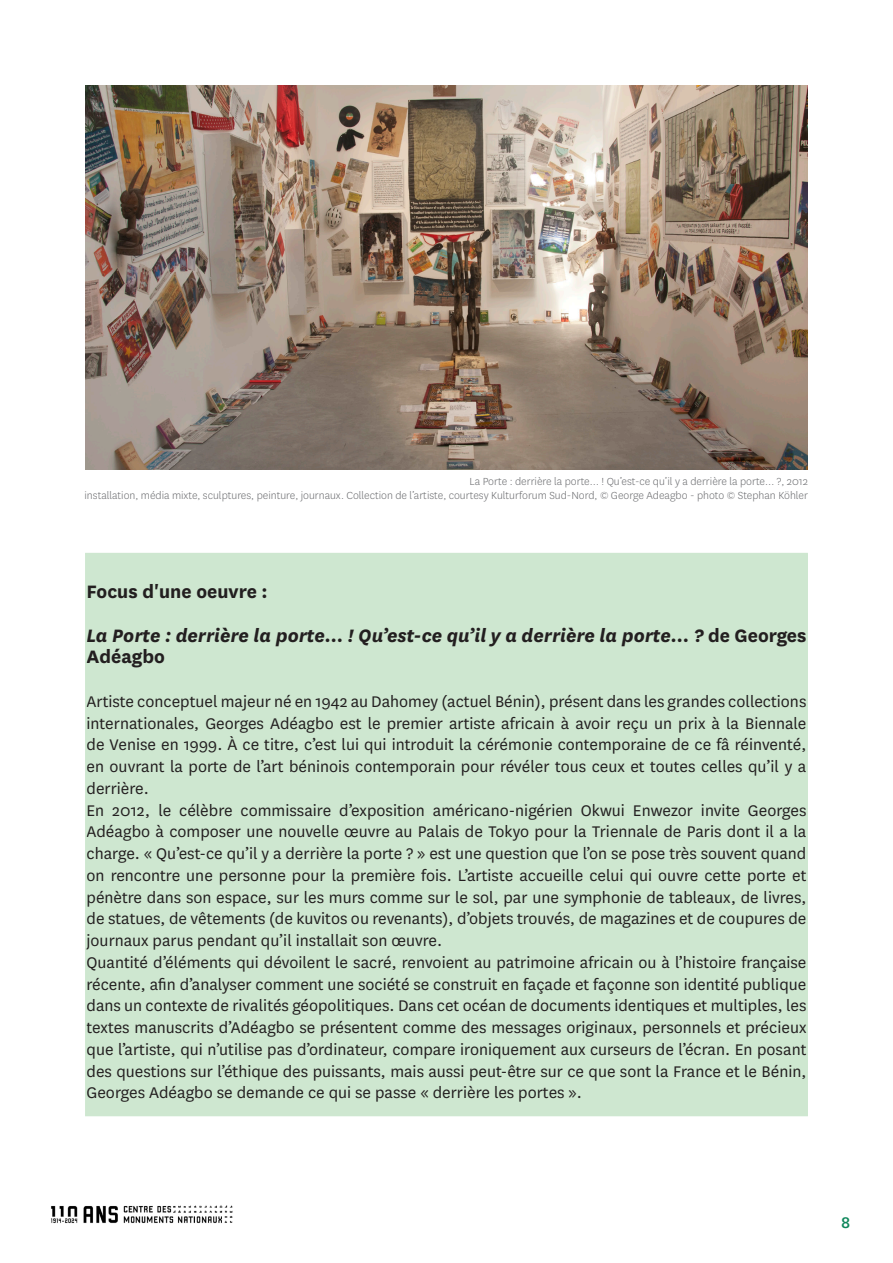
<style>
.page{position:relative;width:893px;height:1263px;background:#fff}
.page>*{position:absolute;margin:0;border:0;box-sizing:border-box;transform-origin:0 0}
.TEXTE_COURANT{font:italic 700 21px/21.8px "National";color:#231f20}
.TEXTE_COURANT-2{font:700 21px "National";color:#231f20}
.TEXTE_COURANT-3{font:18px/21.8px "National";color:#231f20;text-align:justify}
.t1{font:500 18px "National";color:#0e875b}
.LÉGENDES{font:300 12px "National";color:#6c6d70}
.s1{font-style:normal}
</style>
<div class="page">
<img style="left:51px;top:1205px;width:182px;height:18px">
<img style="left:85px;top:85px;width:723px;height:385px">
<div style="left:86px;top:554px;width:721px;height:561px;background:#cee7d0"></div>
<p class="LÉGENDES" style="left:469px;top:474px;width:340px">La Porte : derrière la porte… ! Qu’est-ce qu’il y a derrière la porte… ?, 2012</p>
<p class="LÉGENDES" style="left:85px;top:488px;width:725px">installation, média mixte, sculptures, peinture, journaux. Collection de l’artiste, courtesy Kulturforum Sud-Nord, © George Adeagbo - photo © Stephan Köhler</p>
<p class="TEXTE_COURANT-2" style="left:87px;top:577px;width:183px">Focus d'une oeuvre :</p>
<p class="TEXTE_COURANT" style="left:87px;top:623px;width:721px">La Porte : derrière la porte… ! Qu’est-ce qu’il y a derrière la porte… ? <span class="s1">de Georges<br>Adéagbo</span></p>
<p class="TEXTE_COURANT-3" style="left:87px;top:690px;width:721px">Artiste conceptuel majeur né en 1942 au Dahomey (actuel Bénin), présent dans les grandes collections internationales, Georges Adéagbo est le premier artiste africain à avoir reçu un prix à la Biennale de Venise en 1999. À ce titre, c’est lui qui introduit la cérémonie contemporaine de ce fâ réinventé, en ouvrant la porte de l’art béninois contemporain pour révéler tous ceux et toutes celles qu’il y a derrière.</p>
<p class="TEXTE_COURANT-3" style="left:87px;top:798px;width:721px">En 2012, le célèbre commissaire d’exposition américano-nigérien Okwui Enwezor invite Georges Adéagbo à composer une nouvelle œuvre au Palais de Tokyo pour la Triennale de Paris dont il a la charge. « Qu’est-ce qu’il y a derrière la porte ? » est une question que l’on se pose très souvent quand on rencontre une personne pour la première fois. L’artiste accueille celui qui ouvre cette porte et pénètre dans son espace, sur les murs comme sur le sol, par une symphonie de tableaux, de livres, de statues, de vêtements (de kuvitos ou revenants), d’objets trouvés, de magazines et de coupures de journaux parus pendant qu’il installait son œuvre.</p>
<p class="TEXTE_COURANT-3" style="left:87px;top:951px;width:721px">Quantité d’éléments qui dévoilent le sacré, renvoient au patrimoine africain ou à l’histoire française récente, afin d’analyser comment une société se construit en façade et façonne son identité publique dans un contexte de rivalités géopolitiques. Dans cet océan de documents identiques et multiples, les textes manuscrits d’Adéagbo se présentent comme des messages originaux, personnels et précieux que l’artiste, qui n’utilise pas d’ordinateur, compare ironiquement aux curseurs de l’écran. En posant des questions sur l’éthique des puissants, mais aussi peut-être sur ce que sont la France et le Bénin, Georges Adéagbo se demande ce qui se passe « derrière les portes ».</p>
<p class="t1" style="left:841px;top:1211px;width:11px">8</p>
</div>
